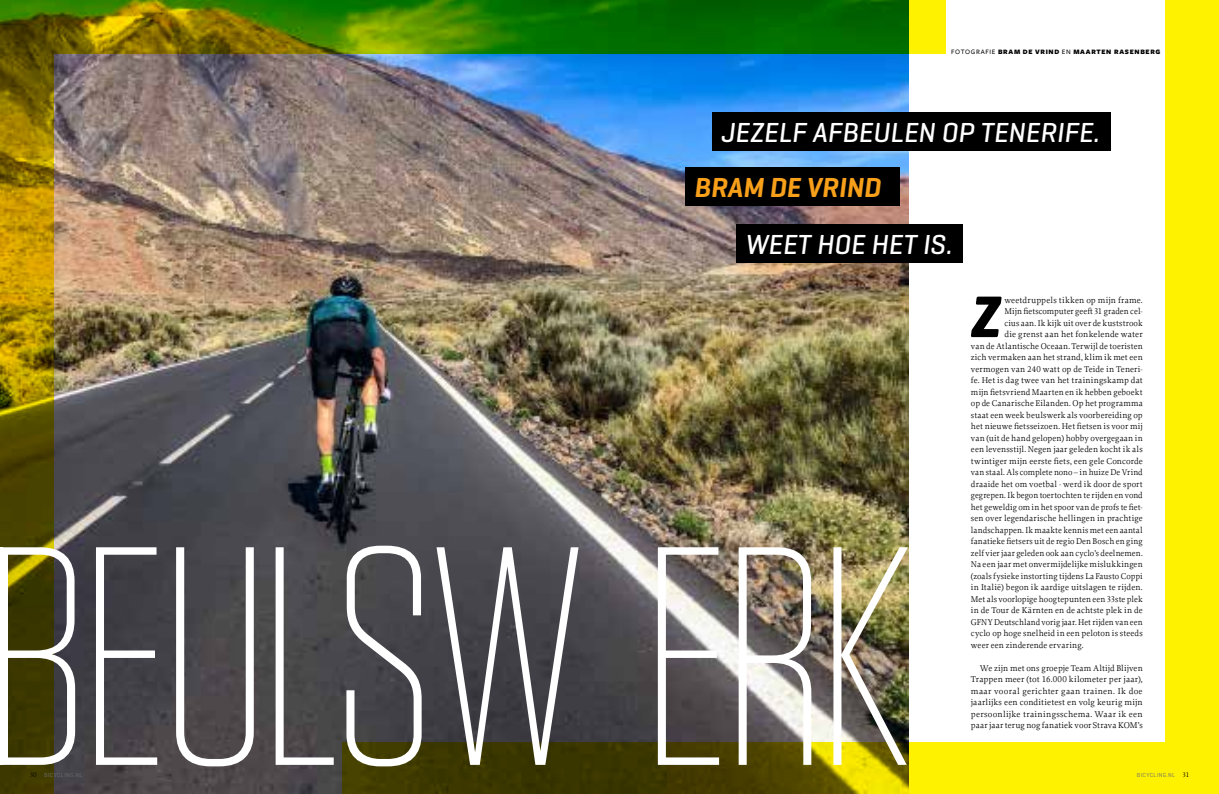
<style>
.page{position:relative;width:1219px;height:794px;background:#fff}
.page>*{position:absolute;margin:0;border:0;box-sizing:border-box;transform-origin:0 0}
.t1{font:200 310.7px "Tungsten";letter-spacing:-.04em;color:#fff}
.t2{font:italic 700 59.5px "Geogrotesque";color:#000}
.t3{font:italic 500 28px "Geogrotesque";color:#fff}
.t4{font:italic 600 28px "Geogrotesque";color:#f9a01b}
.t5{font:8.8px/11.5px "Proforma RW";letter-spacing:.01em;color:#000;text-align:justify}
.t6{font:900 7px "Freight Sans Pro";letter-spacing:.1em;color:#000}
.t7{font:6px "Geogrotesque";letter-spacing:.06em;color:#6d6e71}
.s1{font-weight:500}
.s2{font-family:"Proforma RW";font-size:7px;color:#000}
</style>
<div class="page">
<img style="left:54px;top:54px;width:854px;height:740px">
<svg style="left:0;top:0;width:945px;height:54px;background:#3c7900"></svg>
<svg style="left:342px;top:742px;width:877px;height:52px;background:#908700"></svg>
<svg style="left:0;top:54px;width:54px;height:740px;background:#766301"></svg>
<div style="left:1165px;top:0;width:54px;height:742px;background:#fff200"></div>
<div style="left:712px;top:112px;width:398px;height:38px;background:#000"></div>
<div style="left:685px;top:167px;width:215px;height:38px;background:#000"></div>
<div style="left:736px;top:224px;width:227px;height:38px;background:#000"></div>
<hr style="left:0;top:547px;width:2px;height:218px;background:#fff">
<p class="t6" style="left:951px;top:47px;width:211px"><span class="s1">FOTOGRAFIE</span> BRAM DE VRIND <span class="s1">EN</span> MAARTEN RASENBERG</p>
<h3 class="t3" style="left:721px;top:115px;width:380px">JEZELF AFBEULEN OP TENERIFE.</h3>
<h3 class="t4" style="left:694px;top:170px;width:188px">BRAM DE VRIND</h3>
<h3 class="t3" style="left:745px;top:227px;width:209px">WEET HOE HET IS.</h3>
<h1 class="t1" style="left:-18px;top:501px;width:933px">BEULSW ERK</h1>
<h2 class="t2" style="left:969px;top:280px;width:31px">Z</h2>
<p class="t5" style="left:1004px;top:294px;width:140px">weetdruppels tikken op mijn frame.</p>
<p class="t5" style="left:1004px;top:306px;width:140px">Mijn fietscomputer geeft 31 graden cel-</p>
<p class="t5" style="left:1004px;top:317px;width:140px">cius aan. Ik kijk uit over de kuststrook</p>
<p class="t5" style="left:1004px;top:329px;width:140px">die grenst aan het fonkelende water</p>
<p class="t5" style="left:971px;top:340px;width:173px">van de Atlantische Oceaan. Terwijl de toeristen</p>
<p class="t5" style="left:971px;top:352px;width:173px">zich vermaken aan het strand, klim ik met een</p>
<p class="t5" style="left:971px;top:363px;width:173px">vermogen van 240 watt op de Teide in Teneri-</p>
<p class="t5" style="left:971px;top:375px;width:173px">fe. Het is dag twee van het trainingskamp dat</p>
<p class="t5" style="left:971px;top:386px;width:173px">mijn fietsvriend Maarten en ik hebben geboekt</p>
<p class="t5" style="left:971px;top:398px;width:173px">op de Canarische Eilanden. Op het programma</p>
<p class="t5" style="left:971px;top:409px;width:173px">staat een week beulswerk als voorbereiding op</p>
<p class="t5" style="left:971px;top:421px;width:173px">het nieuwe fietsseizoen. Het fietsen is voor mij</p>
<p class="t5" style="left:971px;top:432px;width:173px">van (uit de hand gelopen) hobby overgegaan in</p>
<p class="t5" style="left:971px;top:444px;width:173px">een levensstijl. Negen jaar geleden kocht ik als</p>
<p class="t5" style="left:971px;top:455px;width:173px">twintiger mijn eerste fiets, een gele Concorde</p>
<p class="t5" style="left:971px;top:467px;width:173px">van staal. Als complete nono – in huize De Vrind</p>
<p class="t5" style="left:971px;top:478px;width:173px">draaide het om voetbal - werd ik door de sport</p>
<p class="t5" style="left:971px;top:490px;width:173px">gegrepen. Ik begon toertochten te rijden en vond</p>
<p class="t5" style="left:971px;top:501px;width:173px">het geweldig om in het spoor van de profs te fiet-</p>
<p class="t5" style="left:971px;top:513px;width:173px">sen over legendarische hellingen in prachtige</p>
<p class="t5" style="left:971px;top:524px;width:173px">landschappen. Ik maakte kennis met een aantal</p>
<p class="t5" style="left:971px;top:536px;width:173px">fanatieke fietsers uit de regio Den Bosch en ging</p>
<p class="t5" style="left:971px;top:547px;width:173px">zelf vier jaar geleden ook aan cyclo’s deelnemen.</p>
<p class="t5" style="left:971px;top:559px;width:173px">Na een jaar met onvermijdelijke mislukkingen</p>
<p class="t5" style="left:971px;top:570px;width:173px">(zoals fysieke instorting tijdens La Fausto Coppi</p>
<p class="t5" style="left:971px;top:582px;width:173px">in Italië) begon ik aardige uitslagen te rijden.</p>
<p class="t5" style="left:971px;top:593px;width:173px">Met als voorlopige hoogtepunten een 33ste plek</p>
<p class="t5" style="left:971px;top:605px;width:173px">in de Tour de Kärnten en de achtste plek in de</p>
<p class="t5" style="left:971px;top:616px;width:173px">GFNY Deutschland vorig jaar. Het rijden van een</p>
<p class="t5" style="left:971px;top:628px;width:173px">cyclo op hoge snelheid in een peloton is steeds</p>
<p class="t5" style="left:971px;top:639px;width:114px">weer een zinderende ervaring.</p>
<p class="t5" style="left:971px;top:662px;width:173px;text-indent:9px">We zijn met ons groepje Team Altijd Blijven Trappen meer (tot 16.000 kilometer per jaar), maar vooral gerichter gaan trainen. Ik doe jaarlijks een conditietest en volg keurig mijn persoonlijke trainingsschema. Waar ik een paar jaar terug nog fanatiek voor Strava KOM’s</p>
<p class="t7" style="left:30px;top:770px;width:54px"><span class="s2">30</span> BICYCLING.NL</p>
<p class="t7" style="left:1137px;top:770px;width:54px">BICYCLING.NL <span class="s2">31</span></p>
</div>
